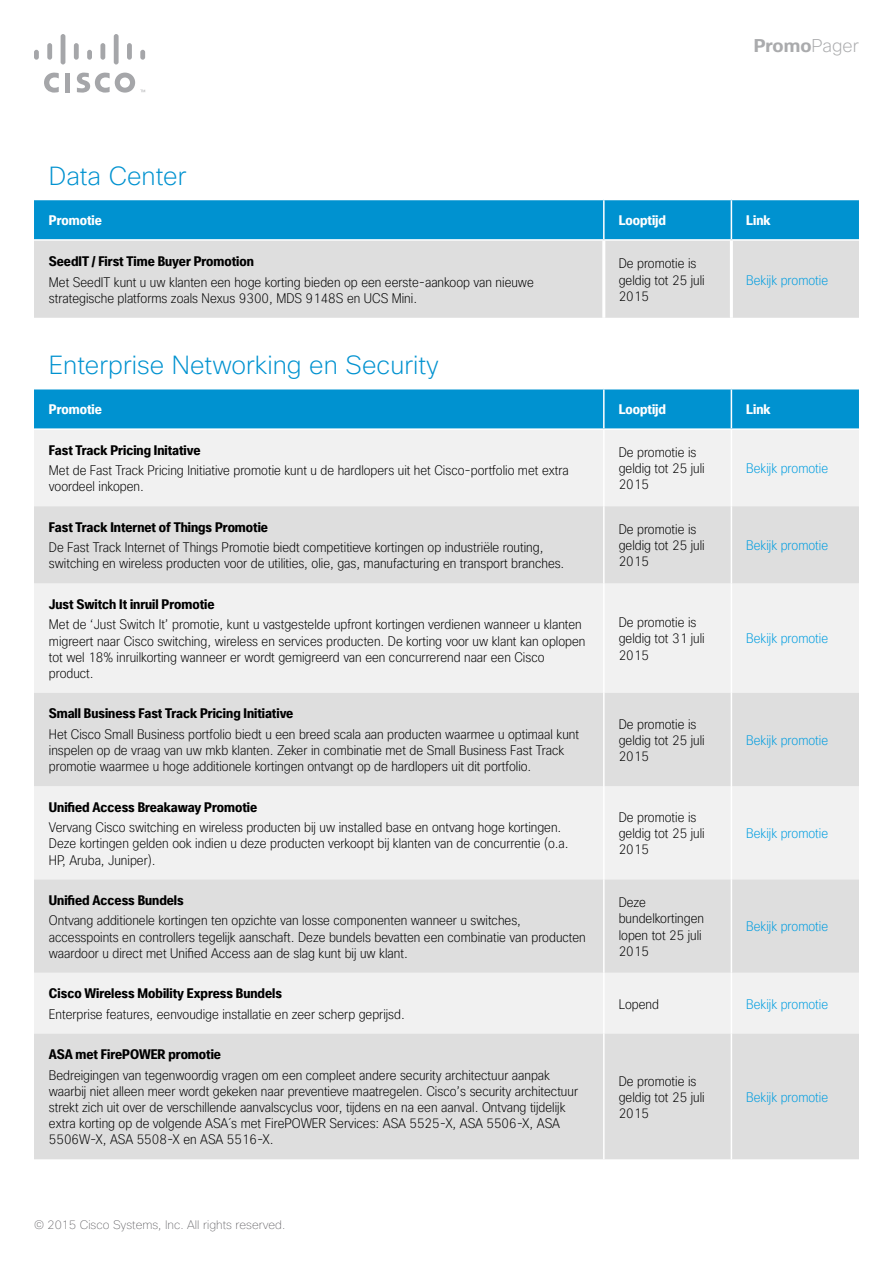
<style>
.page{position:relative;width:893px;height:1263px;background:#fff}
.page>*{position:absolute;margin:0;border:0;box-sizing:border-box;transform-origin:0 0}
.t1{font:200 25.5px "Cisco Sans";color:#0092d0}
.t2{font:700 18px "Cisco Sans";color:#aaabad}
.t3{font:200 condensed 13.5px/16.2px "Cisco Sans";color:#000}
.t4{font:700 condensed 13.5px "Cisco Sans";color:#000}
.t5{font:200 condensed 13.5px "Cisco Sans";color:#009de0}
.t6{font:700 condensed 13.5px "Cisco Sans";color:#fff}
.t7{font:100 11.85px "Cisco Sans";color:#504f53}
.s1{font-weight:200}
</style>
<div class="page">
<div style="left:34px;top:389px;width:825px;height:39px;background:#0092d0"></div>
<div style="left:34px;top:430px;width:825px;height:76px;background:#f1f1f1"></div>
<svg style="left:34px;top:506px;width:825px;height:653px;fill:#dedede"></svg>
<hr style="left:603px;top:389px;width:2px;height:39px;background:#fff">
<hr style="left:731px;top:389px;width:1px;height:39px;background:#fff">
<hr style="left:603px;top:430px;width:2px;height:76px;background:#fff">
<hr style="left:731px;top:430px;width:1px;height:76px;background:#fff">
<hr style="left:603px;top:506px;width:2px;height:77px;background:#fff">
<hr style="left:731px;top:506px;width:1px;height:77px;background:#fff">
<hr style="left:603px;top:583px;width:2px;height:110px;background:#fff">
<hr style="left:731px;top:583px;width:1px;height:110px;background:#fff">
<hr style="left:603px;top:693px;width:2px;height:93px;background:#fff">
<hr style="left:731px;top:693px;width:1px;height:93px;background:#fff">
<hr style="left:603px;top:786px;width:2px;height:93px;background:#fff">
<hr style="left:731px;top:786px;width:1px;height:93px;background:#fff">
<hr style="left:603px;top:879px;width:2px;height:94px;background:#fff">
<hr style="left:731px;top:879px;width:1px;height:94px;background:#fff">
<hr style="left:603px;top:973px;width:2px;height:60px;background:#fff">
<hr style="left:731px;top:973px;width:1px;height:60px;background:#fff">
<hr style="left:603px;top:1033px;width:2px;height:126px;background:#fff">
<hr style="left:731px;top:1033px;width:1px;height:126px;background:#fff">
<div style="left:34px;top:200px;width:825px;height:39px;background:#0092d0"></div>
<div style="left:34px;top:241px;width:825px;height:77px;background:#dedede"></div>
<hr style="left:602px;top:241px;width:3px;height:77px;background:#fff">
<hr style="left:730px;top:241px;width:3px;height:77px;background:#fff">
<hr style="left:603px;top:200px;width:2px;height:39px;background:#fff">
<hr style="left:731px;top:200px;width:1px;height:39px;background:#fff">
<div style="left:65px;top:73px;width:5px;height:19px;background:#a5a6a9"></div>
<svg style="left:44px;top:73px;width:15px;height:20px"></svg>
<div style="left:34px;top:50px;width:5px;height:10px;background:#a5a6a9;border-radius:2px"></div>
<div style="left:47px;top:43px;width:5px;height:17px;background:#a5a6a9;border-radius:2px"></div>
<hr style="left:61px;top:34px;width:4px;height:30px;background:#a5a6a9;border-radius:2px">
<div style="left:74px;top:43px;width:5px;height:17px;background:#a5a6a9;border-radius:2px"></div>
<div style="left:87px;top:50px;width:5px;height:10px;background:#a5a6a9;border-radius:2px"></div>
<div style="left:100px;top:43px;width:5px;height:17px;background:#a5a6a9;border-radius:2px"></div>
<div style="left:114px;top:34px;width:5px;height:30px;background:#a5a6a9;border-radius:2px"></div>
<div style="left:127px;top:43px;width:5px;height:17px;background:#a5a6a9;border-radius:2px"></div>
<div style="left:140px;top:50px;width:5px;height:10px;background:#a5a6a9;border-radius:2px"></div>
<svg style="left:77px;top:73px;width:68px;height:20px"></svg>
<h2 class="t2" style="left:754px;top:35px;width:107px">Promo<span class="s1">Pager</span></h2>
<h1 class="t1" style="left:49px;top:159px;width:139px">Data Center</h1>
<p class="t6" style="left:49px;top:212px;width:54px">Promotie</p>
<p class="t6" style="left:619px;top:212px;width:49px">Looptijd</p>
<p class="t6" style="left:746px;top:212px;width:26px">Link</p>
<p class="t4" style="left:49px;top:253px;width:207px">SeedIT / First Time Buyer Promotion</p>
<p class="t3" style="left:49px;top:274px;width:486px">Met SeedIT kunt u uw klanten een hoge korting bieden op een eerste-aankoop van nieuwe strategische platforms zoals Nexus 9300, MDS 9148S en UCS Mini.</p>
<p class="t3" style="left:619px;top:255px;width:87px">De promotie is geldig tot 25 juli<br>2015</p>
<p class="t5" style="left:746px;top:271px;width:83px">Bekijk promotie</p>
<h1 class="t1" style="left:49px;top:349px;width:391px">Enterprise Networking en Security</h1>
<p class="t6" style="left:49px;top:401px;width:54px">Promotie</p>
<p class="t6" style="left:619px;top:401px;width:49px">Looptijd</p>
<p class="t6" style="left:746px;top:401px;width:26px">Link</p>
<p class="t4" style="left:49px;top:441px;width:153px">Fast Track Pricing Initative</p>
<p class="t3" style="left:49px;top:462px;width:521px">Met de Fast Track Pricing Initiative promotie kunt u de hardlopers uit het Cisco-portfolio met extra voordeel inkopen.</p>
<p class="t3" style="left:619px;top:444px;width:87px">De promotie is geldig tot 25 juli<br>2015</p>
<p class="t5" style="left:746px;top:460px;width:83px">Bekijk promotie</p>
<p class="t4" style="left:49px;top:518px;width:221px">Fast Track Internet of Things Promotie</p>
<p class="t3" style="left:49px;top:539px;width:517px">De Fast Track Internet of Things Promotie biedt competitieve kortingen op industriële routing, switching en wireless producten voor de utilities, olie, gas, manufacturing en transport branches.</p>
<p class="t3" style="left:619px;top:521px;width:87px">De promotie is geldig tot 25 juli<br>2015</p>
<p class="t4" style="left:49px;top:595px;width:167px">Just Switch It inruil Promotie</p>
<p class="t3" style="left:49px;top:616px;width:538px">Met de ‘Just Switch It’ promotie, kunt u vastgestelde upfront kortingen verdienen wanneer u klanten migreert naar Cisco switching, wireless en services producten. De korting voor uw klant kan oplopen tot wel 18% inruilkorting wanneer er wordt gemigreerd van een concurrerend naar een Cisco product.</p>
<p class="t3" style="left:619px;top:614px;width:87px">De promotie is geldig tot 31 juli<br>2015</p>
<p class="t4" style="left:49px;top:705px;width:246px">Small Business Fast Track Pricing Initiative</p>
<p class="t3" style="left:49px;top:726px;width:532px">Het Cisco Small Business portfolio biedt u een breed scala aan producten waarmee u optimaal kunt inspelen op de vraag van uw mkb klanten. Zeker in combinatie met de Small Business Fast Track promotie waarmee u hoge additionele kortingen ontvangt op de hardlopers uit dit portfolio.</p>
<p class="t3" style="left:619px;top:716px;width:87px">De promotie is geldig tot 25 juli<br>2015</p>
<p class="t4" style="left:49px;top:798px;width:210px">Unified Access Breakaway Promotie</p>
<p class="t3" style="left:49px;top:819px;width:521px">Vervang Cisco switching en wireless producten bij uw installed base en ontvang hoge kortingen.<br>Deze kortingen gelden ook indien u deze producten verkoopt bij klanten van de concurrentie (o.a.<br>HP, Aruba, Juniper).</p>
<p class="t3" style="left:619px;top:809px;width:87px">De promotie is geldig tot 25 juli<br>2015</p>
<p class="t4" style="left:49px;top:891px;width:136px">Unified Access Bundels</p>
<p class="t3" style="left:49px;top:912px;width:538px">Ontvang additionele kortingen ten opzichte van losse componenten wanneer u switches, accesspoints en controllers tegelijk aanschaft. Deze bundels bevatten een combinatie van producten waardoor u direct met Unified Access aan de slag kunt bij uw klant.</p>
<p class="t3" style="left:619px;top:894px;width:87px">Deze bundelkortingen lopen tot 25 juli<br>2015</p>
<p class="t5" style="left:746px;top:537px;width:83px">Bekijk promotie</p>
<p class="t5" style="left:746px;top:630px;width:83px">Bekijk promotie</p>
<p class="t5" style="left:746px;top:731px;width:83px">Bekijk promotie</p>
<p class="t5" style="left:746px;top:825px;width:83px">Bekijk promotie</p>
<p class="t5" style="left:746px;top:918px;width:83px">Bekijk promotie</p>
<p class="t4" style="left:49px;top:985px;width:235px">Cisco Wireless Mobility Express Bundels</p>
<p class="t3" style="left:49px;top:1006px;width:358px">Enterprise features, eenvoudige installatie en zeer scherp geprijsd.</p>
<p class="t3" style="left:619px;top:995px;width:42px">Lopend</p>
<p class="t5" style="left:746px;top:995px;width:83px">Bekijk promotie</p>
<p class="t4" style="left:49px;top:1046px;width:174px">ASA met FirePOWER promotie</p>
<p class="t3" style="left:49px;top:1067px;width:531px">Bedreigingen van tegenwoordig vragen om een compleet andere security architectuur aanpak waarbij niet alleen meer wordt gekeken naar preventieve maatregelen. Cisco’s security architectuur strekt zich uit over de verschillende aanvalscyclus voor, tijdens en na een aanval. Ontvang tijdelijk extra korting op de volgende ASA´s met FirePOWER Services: ASA 5525-X, ASA 5506-X, ASA 5506W-X, ASA 5508-X en ASA 5516-X.</p>
<p class="t3" style="left:619px;top:1073px;width:87px">De promotie is geldig tot 25 juli<br>2015</p>
<p class="t7" style="left:34px;top:1217px;width:253px">© 2015 Cisco Systems, Inc. All rights reserved.</p>
<p class="t5" style="left:746px;top:1088px;width:83px">Bekijk promotie</p>
</div>
